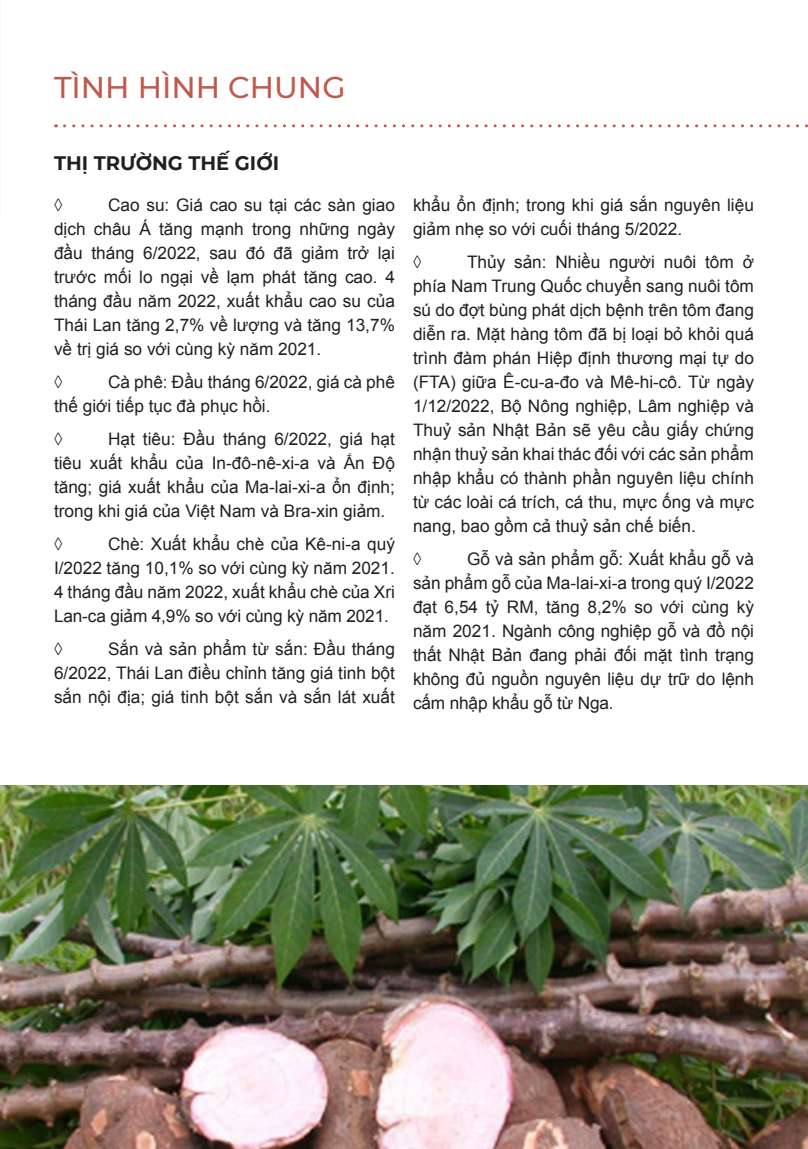
<style>
.page{position:relative;width:808px;height:1149px;background:#fff}
.page>*{position:absolute;margin:0;border:0;box-sizing:border-box;transform-origin:0 0}
.t1{font:500 30px "Montserrat";color:#be5b4d}
.t2{font:700 19.5px "Montserrat";color:#231f20}
.t3{font:17.25px/24px "Arial";color:#231f20;text-align:justify}
</style>
<div class="page">
<svg style="left:65px;top:124px;width:743px;height:3px"></svg>
<img style="left:0;top:785px;width:808px;height:363px">
<p class="t1" style="left:54px;top:66px;width:293px">TÌNH HÌNH CHUNG</p>
<p class="t2" style="left:54px;top:148px;width:227px">THỊ TRƯỜNG THẾ GIỚI</p>
<p class="t3" style="left:54px;top:193px;width:10px">◊</p>
<p class="t3" style="left:54px;top:193px;width:342px;text-indent:54px">Cao su: Giá cao su tại các sàn giao dịch châu Á tăng mạnh trong những ngày đầu tháng 6/2022, sau đó đã giảm trở lại trước mối lo ngại về lạm phát tăng cao. 4 tháng đầu năm 2022, xuất khẩu cao su của Thái Lan tăng 2,7% về lượng và tăng 13,7% về trị giá so với cùng kỳ năm 2021.</p>
<p class="t3" style="left:54px;top:370px;width:10px">◊</p>
<p class="t3" style="left:54px;top:370px;width:342px;text-indent:54px">Cà phê: Đầu tháng 6/2022, giá cà phê thế giới tiếp tục đà phục hồi.</p>
<p class="t3" style="left:54px;top:427px;width:10px">◊</p>
<p class="t3" style="left:54px;top:427px;width:342px;text-indent:54px">Hạt tiêu: Đầu tháng 6/2022, giá hạt tiêu xuất khẩu của In-đô-nê-xi-a và Ấn Độ tăng; giá xuất khẩu của Ma-lai-xi-a ổn định; trong khi giá của Việt Nam và Bra-xin giảm.</p>
<p class="t3" style="left:54px;top:532px;width:10px">◊</p>
<p class="t3" style="left:54px;top:532px;width:342px;text-indent:54px">Chè: Xuất khẩu chè của Kê-ni-a quý I/2022 tăng 10,1% so với cùng kỳ năm 2021.<br>4 tháng đầu năm 2022, xuất khẩu chè của Xri Lan-ca giảm 4,9% so với cùng kỳ năm 2021.</p>
<p class="t3" style="left:54px;top:637px;width:10px">◊</p>
<p class="t3" style="left:54px;top:637px;width:342px;text-indent:54px">Sắn và sản phẩm từ sắn: Đầu tháng 6/2022, Thái Lan điều chỉnh tăng giá tinh bột sắn nội địa; giá tinh bột sắn và sắn lát xuất</p>
<p class="t3" style="left:413px;top:193px;width:342px">khẩu ổn định; trong khi giá sắn nguyên liệu giảm nhẹ so với cuối tháng 5/2022.</p>
<p class="t3" style="left:413px;top:250px;width:10px">◊</p>
<p class="t3" style="left:413px;top:250px;width:342px;text-indent:54px">Thủy sản: Nhiều người nuôi tôm ở phía Nam Trung Quốc chuyển sang nuôi tôm sú do đợt bùng phát dịch bệnh trên tôm đang diễn ra. Mặt hàng tôm đã bị loại bỏ khỏi quá trình đàm phán Hiệp định thương mại tự do (FTA) giữa Ê-cu-a-đo và Mê-hi-cô. Từ ngày 1/12/2022, Bộ Nông nghiệp, Lâm nghiệp và Thuỷ sản Nhật Bản sẽ yêu cầu giấy chứng nhận thuỷ sản khai thác đối với các sản phẩm nhập khẩu có thành phần nguyên liệu chính từ các loài cá trích, cá thu, mực ống và mực nang, bao gồm cả thuỷ sản chế biến.</p>
<p class="t3" style="left:413px;top:547px;width:10px">◊</p>
<p class="t3" style="left:413px;top:547px;width:342px;text-indent:54px">Gỗ và sản phẩm gỗ: Xuất khẩu gỗ và sản phẩm gỗ của Ma-lai-xi-a trong quý I/2022 đạt 6,54 tỷ RM, tăng 8,2% so với cùng kỳ năm 2021. Ngành công nghiệp gỗ và đồ nội thất Nhật Bản đang phải đối mặt tình trạng không đủ nguồn nguyên liệu dự trữ do lệnh cấm nhập khẩu gỗ từ Nga.</p>
</div>
